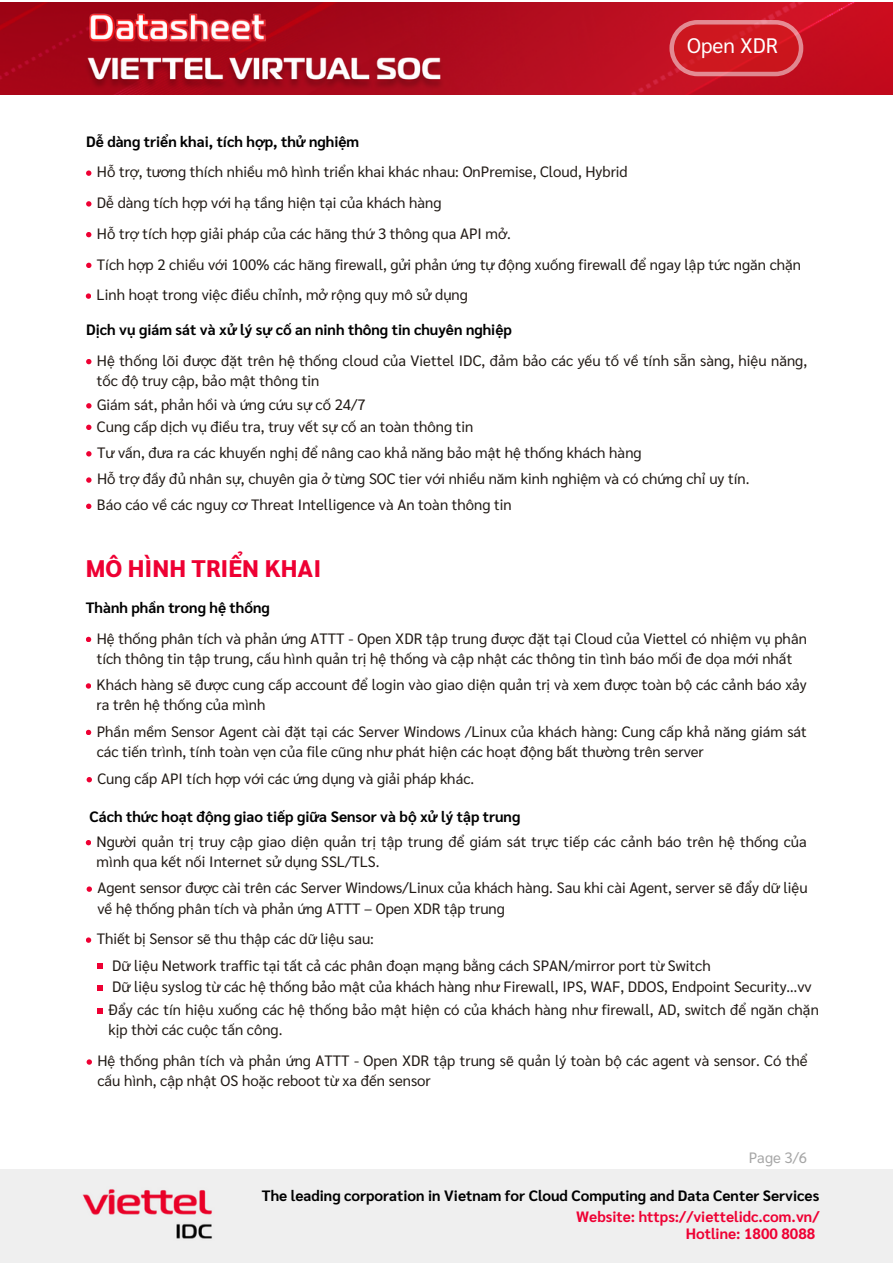
<style>
.page{position:relative;width:893px;height:1264px;background:#fff}
.page>*{position:absolute;margin:0;border:0;box-sizing:border-box;transform-origin:0 0}
.t1{font:800 24px "Sarabun";color:#e03}
.t2{font:21px "Sarabun";color:#fff}
.t3{font:15px/20.2px "Sarabun";color:#211a15}
.t4{font:700 15px "Sarabun";color:#000}
.t5{font:700 15px "Sarabun";color:#e03}
.t6{font:15px "Sarabun";color:#a6a6a6}
</style>
<div class="page">
<div style="left:0;top:1169px;width:892px;height:93px;background:#efefef"></div>
<svg style="left:86px;top:170px;width:5px;height:6px"></svg>
<svg style="left:86px;top:201px;width:5px;height:5px"></svg>
<svg style="left:86px;top:232px;width:5px;height:5px"></svg>
<svg style="left:86px;top:263px;width:5px;height:5px"></svg>
<svg style="left:86px;top:359px;width:5px;height:5px"></svg>
<svg style="left:86px;top:403px;width:6px;height:5px"></svg>
<svg style="left:86px;top:424px;width:5px;height:6px"></svg>
<svg style="left:86px;top:451px;width:6px;height:5px"></svg>
<svg style="left:86px;top:477px;width:6px;height:6px"></svg>
<svg style="left:86px;top:293px;width:5px;height:6px"></svg>
<svg style="left:86px;top:503px;width:5px;height:6px"></svg>
<svg style="left:86px;top:636px;width:5px;height:6px"></svg>
<svg style="left:86px;top:683px;width:5px;height:5px"></svg>
<svg style="left:86px;top:729px;width:5px;height:6px"></svg>
<svg style="left:86px;top:840px;width:5px;height:5px"></svg>
<svg style="left:87px;top:886px;width:5px;height:5px"></svg>
<svg style="left:87px;top:777px;width:5px;height:5px"></svg>
<svg style="left:86px;top:937px;width:5px;height:5px"></svg>
<svg style="left:98px;top:963px;width:5px;height:6px"></svg>
<svg style="left:98px;top:985px;width:5px;height:5px"></svg>
<svg style="left:98px;top:1008px;width:5px;height:5px"></svg>
<svg style="left:87px;top:1059px;width:5px;height:5px"></svg>
<img style="left:0;top:2px;width:892px;height:92px">
<svg style="left:669px;top:20px;width:134px;height:56px;background:#d12c35"></svg>
<p class="t2" style="left:687px;top:31px;width:92px">Open XDR</p>
<p class="t4" style="left:86px;top:131px;width:274px">Dễ dàng triển khai, tích hợp, thử nghiệm</p>
<p class="t3" style="left:97px;top:161px;width:532px">Hỗ trợ, tương thích nhiều mô hình triển khai khác nhau: OnPremise, Cloud, Hybrid</p>
<p class="t3" style="left:97px;top:192px;width:346px">Dễ dàng tích hợp với hạ tầng hiện tại của khách hàng</p>
<p class="t3" style="left:97px;top:222px;width:415px">Hỗ trợ tích hợp giải pháp của các hãng thứ 3 thông qua API mở.</p>
<p class="t3" style="left:97px;top:253px;width:705px">Tích hợp 2 chiều với 100% các hãng firewall, gửi phản ứng tự động xuống firewall để ngay lập tức ngăn chặn</p>
<p class="t3" style="left:97px;top:284px;width:373px">Linh hoạt trong việc điều chỉnh, mở rộng quy mô sử dụng</p>
<p class="t4" style="left:86px;top:319px;width:427px">Dịch vụ giám sát và xử lý sự cố an ninh thông tin chuyên nghiệp</p>
<p class="t3" style="left:97px;top:349px;width:711px">Hệ thống lõi được đặt trên hệ thống cloud của Viettel IDC, đảm bảo các yếu tố về tính sẵn sàng, hiệu năng, tốc độ truy cập, bảo mật thông tin</p>
<p class="t3" style="left:97px;top:393px;width:270px">Giám sát, phản hồi và ứng cứu sự cố 24/7</p>
<p class="t3" style="left:97px;top:415px;width:378px">Cung cấp dịch vụ điều tra, truy vết sự cố an toàn thông tin</p>
<p class="t3" style="left:97px;top:441px;width:546px">Tư vấn, đưa ra các khuyến nghị để nâng cao khả năng bảo mật hệ thống khách hàng</p>
<p class="t3" style="left:97px;top:468px;width:654px">Hỗ trợ đầy đủ nhân sự, chuyên gia ở từng SOC tier với nhiều năm kinh nghiệm và có chứng chỉ uy tín.</p>
<p class="t3" style="left:97px;top:494px;width:416px">Báo cáo về các nguy cơ Threat Intelligence và An toàn thông tin</p>
<p class="t1" style="left:86px;top:552px;width:237px">MÔ HÌNH TRIỂN KHAI</p>
<p class="t4" style="left:86px;top:597px;width:185px">Thành phần trong hệ thống</p>
<p class="t3" style="left:97px;top:627px;width:711px">Hệ thống phân tích và phản ứng ATTT - Open XDR tập trung được đặt tại Cloud của Viettel có nhiệm vụ phân tích thông tin tập trung, cấu hình quản trị hệ thống và cập nhật các thông tin tình báo mối đe dọa mới nhất</p>
<p class="t3" style="left:97px;top:673px;width:711px">Khách hàng sẽ được cung cấp account để login vào giao diện quản trị và xem được toàn bộ các cảnh báo xảy ra trên hệ thống của mình</p>
<p class="t3" style="left:97px;top:720px;width:711px">Phần mềm Sensor Agent cài đặt tại các Server Windows /Linux của khách hàng: Cung cấp khả năng giám sát các tiến trình, tính toàn vẹn của file cũng như phát hiện các hoạt động bất thường trên server</p>
<p class="t3" style="left:97px;top:767px;width:378px">Cung cấp API tích hợp với các ứng dụng và giải pháp khác.</p>
<p class="t4" style="left:90px;top:805px;width:432px">Cách thức hoạt động giao tiếp giữa Sensor và bộ xử lý tập trung</p>
<p class="t3" style="left:97px;top:830px;width:711px">Người quản trị truy cập giao diện quản trị tập trung để giám sát trực tiếp các cảnh báo trên hệ thống của mình qua kết nối Internet sử dụng SSL/TLS.</p>
<p class="t3" style="left:97px;top:876px;width:711px">Agent sensor được cài trên các Server Windows/Linux của khách hàng. Sau khi cài Agent, server sẽ đẩy dữ liệu về hệ thống phân tích và phản ứng ATTT – Open XDR tập trung</p>
<p class="t3" style="left:97px;top:927px;width:279px">Thiết bị Sensor sẽ thu thập các dữ liệu sau:</p>
<p class="t3" style="left:112px;top:954px;width:600px">Dữ liệu Network traffic tại tất cả các phân đoạn mạng bằng cách SPAN/mirror port từ Switch</p>
<p class="t3" style="left:112px;top:975px;width:701px">Dữ liệu syslog từ các hệ thống bảo mật của khách hàng như Firewall, IPS, WAF, DDOS, Endpoint Security…vv</p>
<p class="t3" style="left:109px;top:998px;width:711px">Đẩy các tín hiệu xuống các hệ thống bảo mật hiện có của khách hàng như firewall, AD, switch để ngăn chặn kịp thời các cuộc tấn công.</p>
<p class="t3" style="left:97px;top:1049px;width:711px">Hệ thống phân tích và phản ứng ATTT - Open XDR tập trung sẽ quản lý toàn bộ các agent và sensor. Có thể cấu hình, cập nhật OS hoặc reboot từ xa đến sensor</p>
<p class="t6" style="left:748px;top:1147px;width:60px">Page 3/6</p>
<p class="t4" style="left:262px;top:1184px;width:559px">The leading corporation in Vietnam for Cloud Computing and Data Center Services</p>
<p class="t5" style="left:576px;top:1206px;width:245px">Website: https://viettelidc.com.vn/</p>
<p class="t5" style="left:685px;top:1223px;width:131px">Hotline: 1800 8088</p>
</div>
